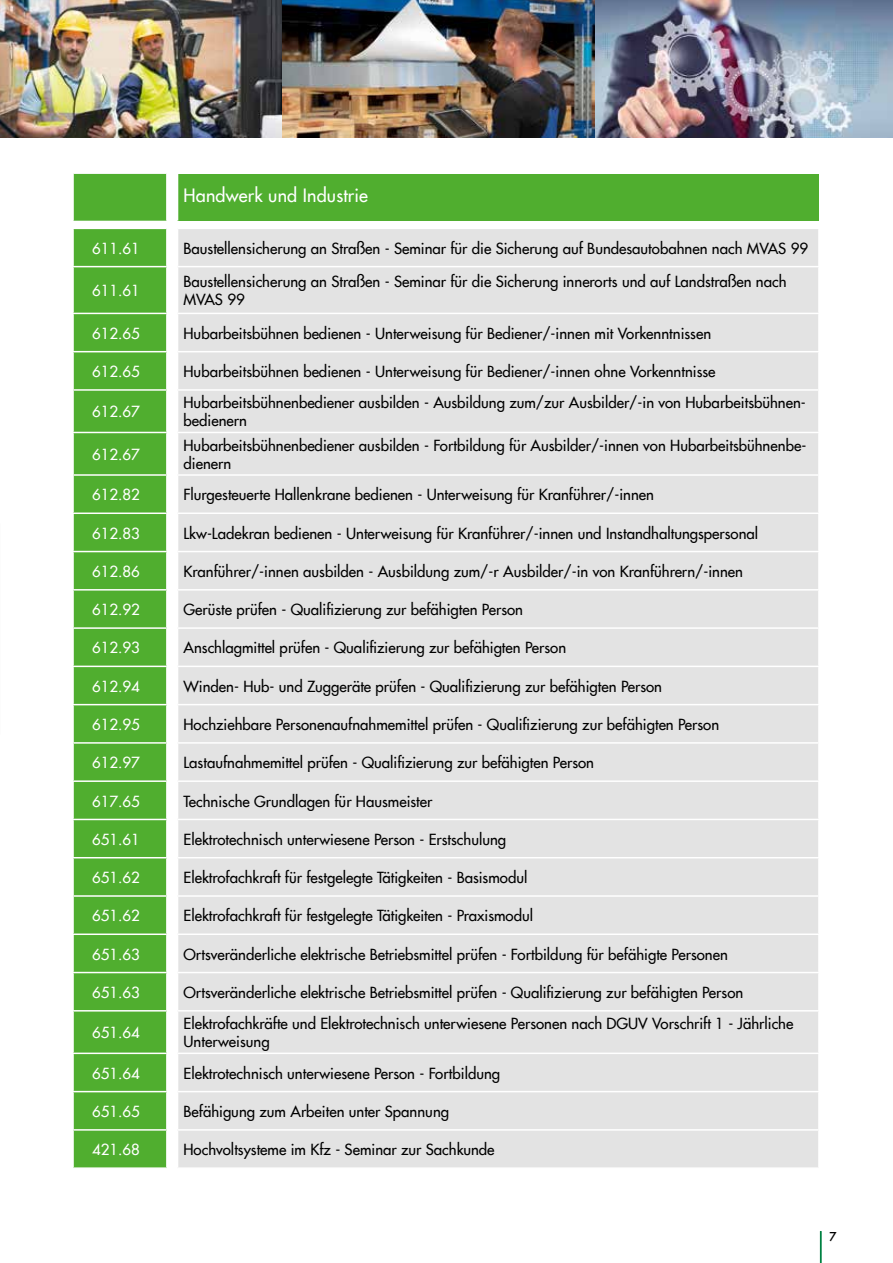
<style>
.page{position:relative;width:893px;height:1263px;background:#fff}
.page>*{position:absolute;margin:0;border:0;box-sizing:border-box;transform-origin:0 0}
.t1{font:500 18px "Futura Com";letter-spacing:.01em;color:#fff}
.t2{font:500 15px/18px "Futura Com";color:#000}
.t3{font:500 15px "Futura Com";color:#fff}
.t4{font:500 13.5px "Futura TOT";color:#000}
</style>
<div class="page">
<img style="left:0;top:0;width:283px;height:137px">
<img style="left:283px;top:0;width:312px;height:137px">
<img style="left:595px;top:0;width:298px;height:137px">
<hr style="left:820px;top:1231px;width:1px;height:32px;background:#008142">
<div style="left:74px;top:174px;width:92px;height:993px;background:#50ae2f"></div>
<div style="left:178px;top:174px;width:641px;height:47px;background:#50ae2f"></div>
<div style="left:178px;top:229px;width:640px;height:938px;background:#e3e3e3"></div>
<hr style="left:72px;top:266px;width:95px;height:1px;background:#fff">
<hr style="left:178px;top:266px;width:642px;height:1px;background:#fff">
<hr style="left:72px;top:313px;width:95px;height:1px;background:#fff">
<hr style="left:178px;top:313px;width:642px;height:1px;background:#fff">
<hr style="left:72px;top:351px;width:95px;height:1px;background:#fff">
<hr style="left:178px;top:351px;width:642px;height:1px;background:#fff">
<hr style="left:72px;top:389px;width:95px;height:2px;background:#fff">
<hr style="left:178px;top:389px;width:642px;height:2px;background:#fff">
<hr style="left:72px;top:432px;width:95px;height:1px;background:#fff">
<hr style="left:178px;top:432px;width:642px;height:1px;background:#fff">
<hr style="left:72px;top:474px;width:95px;height:2px;background:#fff">
<hr style="left:178px;top:474px;width:642px;height:2px;background:#fff">
<hr style="left:72px;top:512px;width:95px;height:2px;background:#fff">
<hr style="left:178px;top:512px;width:642px;height:2px;background:#fff">
<hr style="left:72px;top:551px;width:95px;height:1px;background:#fff">
<hr style="left:178px;top:551px;width:642px;height:1px;background:#fff">
<hr style="left:72px;top:589px;width:95px;height:1px;background:#fff">
<hr style="left:178px;top:589px;width:642px;height:1px;background:#fff">
<hr style="left:72px;top:627px;width:95px;height:2px;background:#fff">
<hr style="left:178px;top:627px;width:642px;height:2px;background:#fff">
<hr style="left:72px;top:666px;width:95px;height:1px;background:#fff">
<hr style="left:178px;top:666px;width:642px;height:1px;background:#fff">
<hr style="left:72px;top:704px;width:95px;height:1px;background:#fff">
<hr style="left:178px;top:704px;width:642px;height:1px;background:#fff">
<hr style="left:72px;top:742px;width:95px;height:2px;background:#fff">
<hr style="left:178px;top:742px;width:642px;height:2px;background:#fff">
<hr style="left:72px;top:780px;width:95px;height:2px;background:#fff">
<hr style="left:178px;top:780px;width:642px;height:2px;background:#fff">
<hr style="left:72px;top:819px;width:95px;height:1px;background:#fff">
<hr style="left:178px;top:819px;width:642px;height:1px;background:#fff">
<hr style="left:72px;top:857px;width:95px;height:1px;background:#fff">
<hr style="left:178px;top:857px;width:642px;height:1px;background:#fff">
<hr style="left:72px;top:895px;width:95px;height:2px;background:#fff">
<hr style="left:178px;top:895px;width:642px;height:2px;background:#fff">
<hr style="left:72px;top:933px;width:95px;height:2px;background:#fff">
<hr style="left:178px;top:933px;width:642px;height:2px;background:#fff">
<hr style="left:72px;top:972px;width:95px;height:1px;background:#fff">
<hr style="left:178px;top:972px;width:642px;height:1px;background:#fff">
<hr style="left:72px;top:1010px;width:95px;height:1px;background:#fff">
<hr style="left:178px;top:1010px;width:642px;height:1px;background:#fff">
<hr style="left:72px;top:1052px;width:95px;height:2px;background:#fff">
<hr style="left:178px;top:1052px;width:642px;height:2px;background:#fff">
<hr style="left:72px;top:1091px;width:95px;height:1px;background:#fff">
<hr style="left:178px;top:1091px;width:642px;height:1px;background:#fff">
<hr style="left:72px;top:1129px;width:95px;height:1px;background:#fff">
<hr style="left:178px;top:1129px;width:642px;height:1px;background:#fff">
<hr style="left:72px;top:228px;width:95px;height:1px;background:#fff">
<p class="t1" style="left:184px;top:182px;width:186px">Handwerk und Industrie</p>
<p class="t3" style="left:92px;top:237px;width:49px">611.61</p>
<p class="t2" style="left:184px;top:238px;width:626px">Baustellensicherung an Straßen - Seminar für die Sicherung auf Bundesautobahnen nach MVAS 99</p>
<p class="t3" style="left:92px;top:279px;width:49px">611.61</p>
<p class="t2" style="left:184px;top:272px;width:605px">Baustellensicherung an Straßen - Seminar für die Sicherung innerorts und auf Landstraßen nach<br>MVAS 99</p>
<p class="t3" style="left:92px;top:322px;width:49px">612.65</p>
<p class="t2" style="left:184px;top:323px;width:529px">Hubarbeitsbühnen bedienen - Unterweisung für Bediener/-innen mit Vorkenntnissen</p>
<p class="t3" style="left:92px;top:360px;width:49px">612.65</p>
<p class="t2" style="left:184px;top:362px;width:533px">Hubarbeitsbühnen bedienen - Unterweisung für Bediener/-innen ohne Vorkenntnisse</p>
<p class="t3" style="left:92px;top:401px;width:49px">612.67</p>
<p class="t2" style="left:184px;top:393px;width:624px">Hubarbeitsbühnenbediener ausbilden - Ausbildung zum/zur Ausbilder/-in von Hubarbeitsbühnen&shy;bedienern</p>
<p class="t3" style="left:92px;top:443px;width:49px">612.67</p>
<p class="t2" style="left:184px;top:436px;width:624px">Hubarbeitsbühnenbediener ausbilden - Fortbildung für Ausbilder/-innen von Hubarbeitsbühnenbe&shy;dienern</p>
<p class="t3" style="left:92px;top:484px;width:49px">612.82</p>
<p class="t2" style="left:184px;top:485px;width:472px">Flurgesteuerte Hallenkrane bedienen - Unterweisung für Kranführer/-innen</p>
<p class="t3" style="left:92px;top:522px;width:49px">612.83</p>
<p class="t2" style="left:184px;top:523px;width:576px">Lkw-Ladekran bedienen - Unterweisung für Kranführer/-innen und Instandhaltungspersonal</p>
<p class="t3" style="left:92px;top:560px;width:49px">612.86</p>
<p class="t2" style="left:184px;top:562px;width:561px">Kranführer/-innen ausbilden - Ausbildung zum/-r Ausbilder/-in von Kranführern/-innen</p>
<p class="t3" style="left:92px;top:598px;width:49px">612.92</p>
<p class="t2" style="left:184px;top:600px;width:341px">Gerüste prüfen - Qualifizierung zur befähigten Person</p>
<p class="t3" style="left:92px;top:637px;width:49px">612.93</p>
<p class="t2" style="left:184px;top:638px;width:384px">Anschlagmittel prüfen - Qualifizierung zur befähigten Person</p>
<p class="t3" style="left:92px;top:675px;width:49px">612.94</p>
<p class="t2" style="left:184px;top:676px;width:480px">Winden- Hub- und Zuggeräte prüfen - Qualifizierung zur befähigten Person</p>
<p class="t3" style="left:92px;top:713px;width:49px">612.95</p>
<p class="t2" style="left:184px;top:715px;width:537px">Hochziehbare Personenaufnahmemittel prüfen - Qualifizierung zur befähigten Person</p>
<p class="t3" style="left:92px;top:751px;width:49px">612.97</p>
<p class="t2" style="left:184px;top:753px;width:412px">Lastaufnahmemittel prüfen - Qualifizierung zur befähigten Person</p>
<p class="t3" style="left:92px;top:790px;width:49px">617.65</p>
<p class="t2" style="left:184px;top:791px;width:250px">Technische Grundlagen für Hausmeister</p>
<p class="t3" style="left:92px;top:828px;width:49px">651.61</p>
<p class="t2" style="left:184px;top:829px;width:324px">Elektrotechnisch unterwiesene Person - Erstschulung</p>
<p class="t3" style="left:92px;top:866px;width:49px">651.62</p>
<p class="t2" style="left:184px;top:868px;width:345px">Elektrofachkraft für festgelegte Tätigkeiten - Basismodul</p>
<p class="t3" style="left:92px;top:905px;width:49px">651.62</p>
<p class="t2" style="left:184px;top:906px;width:351px">Elektrofachkraft für festgelegte Tätigkeiten - Praxismodul</p>
<p class="t3" style="left:92px;top:943px;width:49px">651.63</p>
<p class="t2" style="left:184px;top:944px;width:546px">Ortsveränderliche elektrische Betriebsmittel prüfen - Fortbildung für befähigte Personen</p>
<p class="t3" style="left:92px;top:981px;width:49px">651.63</p>
<p class="t2" style="left:184px;top:982px;width:561px">Ortsveränderliche elektrische Betriebsmittel prüfen - Qualifizierung zur befähigten Person</p>
<p class="t3" style="left:92px;top:1021px;width:49px">651.64</p>
<p class="t2" style="left:184px;top:1014px;width:611px">Elektrofachkräfte und Elektrotechnisch unterwiesene Personen nach DGUV Vorschrift 1 - Jährliche<br>Unterweisung</p>
<p class="t3" style="left:92px;top:1062px;width:49px">651.64</p>
<p class="t2" style="left:184px;top:1063px;width:318px">Elektrotechnisch unterwiesene Person - Fortbildung</p>
<p class="t3" style="left:92px;top:1100px;width:49px">651.65</p>
<p class="t2" style="left:184px;top:1102px;width:267px">Befähigung zum Arbeiten unter Spannung</p>
<p class="t3" style="left:92px;top:1138px;width:49px">421.68</p>
<p class="t2" style="left:184px;top:1140px;width:313px">Hochvoltsysteme im Kfz - Seminar zur Sachkunde</p>
<p class="t4" style="left:829px;top:1228px;width:9px">7</p>
</div>
